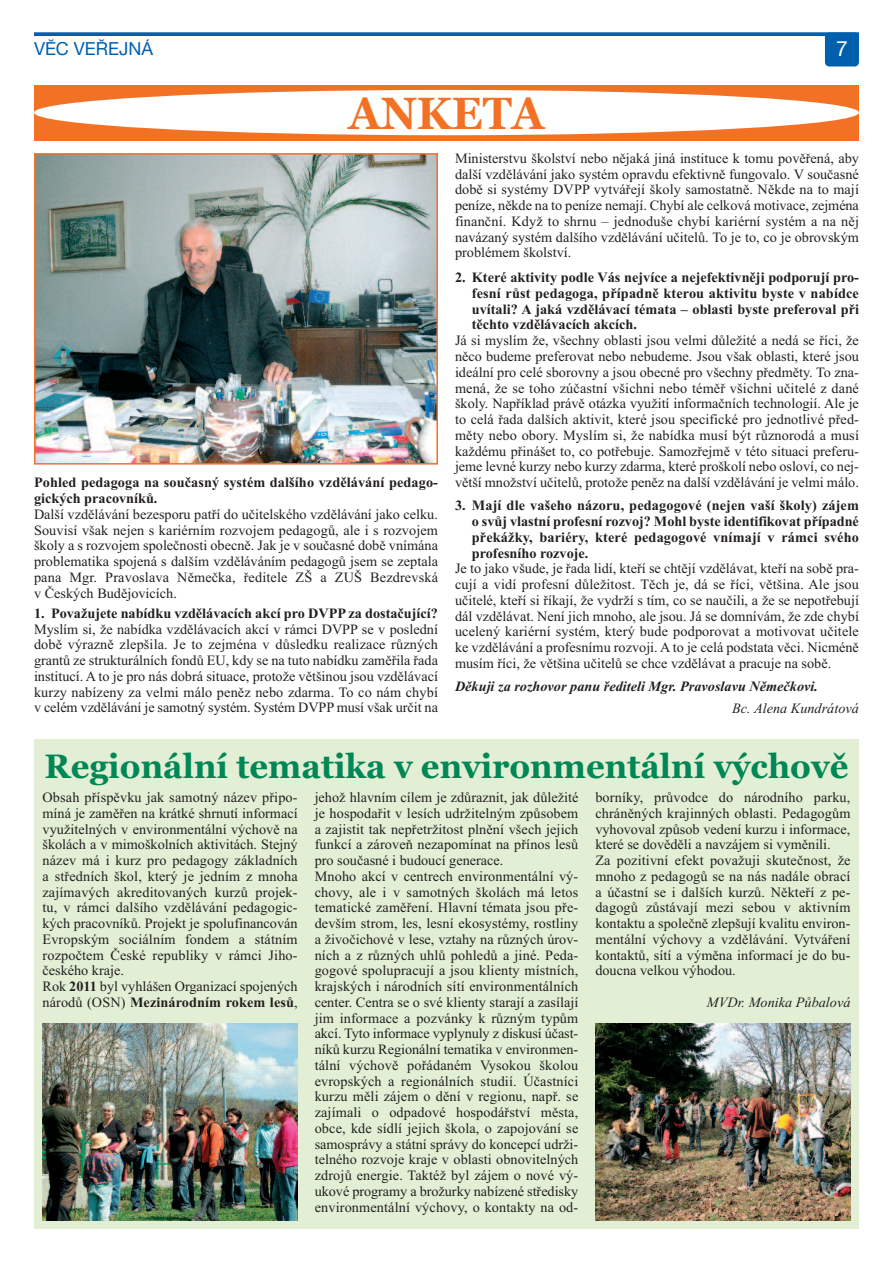
<style>
.page{position:relative;width:893px;height:1263px;background:#fff}
.page>*{position:absolute;margin:0;border:0;box-sizing:border-box;transform-origin:0 0}
.t1{font:700 45px "Georgia";color:#f37124;scale:.95 1}
.t2{font:700 33.75px "Georgia";color:#008756}
.t3{font:21px "Helvetica Neue CE";color:#fff}
.t4{font:18px "Helvetica Neue CE";color:#0160ae}
.t5{font:14.25px/15.8px "Times New Roman";letter-spacing:.01em;color:#231f20;text-align:justify}
.t6{font:700 14.25px/15.8px "Times New Roman";color:#231f20;text-align:justify}
.t7{font:italic 700 14.25px "Times New Roman";color:#231f20}
.t8{font:italic 14.25px "Times New Roman";color:#231f20}
.s1{font-weight:700}
</style>
<div class="page">
<div style="left:34px;top:740px;width:825px;height:489px;background:#e2efd4"></div>
<svg style="left:34px;top:32px;width:825px;height:4px;background:#136bb3"></svg>
<div style="left:825px;top:32px;width:34px;height:34px;background:#0160ae;border-radius:4px"></div>
<div style="left:34px;top:85px;width:825px;height:55px;background:#f37124"></div>
<div style="left:34px;top:90px;width:825px;height:45px;background:#fff;border-radius:50%"></div>
<img style="left:37px;top:156px;width:398px;height:306px">
<div style="left:34px;top:153px;width:404px;height:312px;border:2px solid #f37124"></div>
<img style="left:43px;top:1023px;width:255px;height:197px">
<img style="left:595px;top:1024px;width:255px;height:196px">
<p class="t4" style="left:34px;top:43px;width:121px">VĚC VEŘEJNÁ</p>
<h3 class="t3" style="left:836px;top:41px;width:13px">7</h3>
<h1 class="t1" style="left:349px;top:87px;width:207px">ANKETA</h1>
<p class="t6" style="left:34px;top:474px;width:405px">Pohled pedagoga na současný systém dalšího vzdělávání pedago&shy;gických pracovníků.</p>
<p class="t5" style="left:34px;top:506px;width:405px">Další vzdělávání bezesporu patří do učitelského vzdělávání jako celku.<br>Souvisí však nejen s kariérním rozvojem pedagogů, ale i s rozvojem školy a s rozvojem společnosti obecně. Jak je v současné době vnímána problematika spojená s dalším vzděláváním pedagogů jsem se zeptala pana Mgr. Pravoslava Němečka, ředitele ZŠ a ZUŠ Bezdrevská v Českých Budějovicích.</p>
<p class="t6" style="left:34px;top:605px;width:405px">1. Považujete nabídku vzdělávacích akcí pro DVPP za dostačující?</p>
<p class="t5" style="left:34px;top:621px;width:405px">Myslím si, že nabídka vzdělávacích akcí v rámci DVPP se v poslední době výrazně zlepšila. Je to zejména v důsledku realizace různých grantů ze strukturálních fondů EU, kdy se na tuto nabídku zaměřila řada institucí. A to je pro nás dobrá situace, protože většinou jsou vzdělávací kurzy nabízeny za velmi málo peněz nebo zdarma. To co nám chybí v celém vzdělávání je samotný systém. Systém DVPP musí však určit na</p>
<p class="t5" style="left:455px;top:150px;width:405px">Ministerstvu školství nebo nějaká jiná instituce k tomu pověřená, aby další vzdělávání jako systém opravdu efektivně fungovalo. V současné době si systémy DVPP vytvářejí školy samostatně. Někde na to mají peníze, někde na to peníze nemají. Chybí ale celková motivace, zejména finanční. Když to shrnu – jednoduše chybí kariérní systém a na něj navázaný systém dalšího vzdělávání učitelů. To je to, co je obrovským problémem školství.</p>
<p class="t6" style="left:472px;top:269px;width:389px;text-indent:-17px">2. Které aktivity podle Vás nejvíce a nejefektivněji podporují pro&shy;fesní růst pedagoga, případně kterou aktivitu byste v nabídce uvítali? A jaká vzdělávací témata – oblasti byste preferoval při těchto vzdělávacích akcích.</p>
<p class="t5" style="left:455px;top:332px;width:405px">Já si myslím že, všechny oblasti jsou velmi důležité a nedá se říci, že něco budeme preferovat nebo nebudeme. Jsou však oblasti, které jsou ideální pro celé sborovny a jsou obecné pro všechny předměty. To zna&shy;mená, že se toho zúčastní všichni nebo téměř všichni učitelé z dané školy. Například právě otázka využití informačních technologií. Ale je to celá řada dalších aktivit, které jsou specifické pro jednotlivé před&shy;měty nebo obory. Myslím si, že nabídka musí být různorodá a musí každému přinášet to, co potřebuje. Samozřejmě v této situaci preferu&shy;jeme levné kurzy nebo kurzy zdarma, které proškolí nebo osloví, co nej&shy;větší množství učitelů, protože peněz na další vzdělávání je velmi málo.</p>
<p class="t6" style="left:472px;top:497px;width:389px;text-indent:-17px">3. Mají dle vašeho názoru, pedagogové (nejen vaší školy) zájem o svůj vlastní profesní rozvoj? Mohl byste identifikovat případné překážky, bariéry, které pedagogové vnímají v rámci svého profesního rozvoje.</p>
<p class="t5" style="left:455px;top:560px;width:405px">Je to jako všude, je řada lidí, kteří se chtějí vzdělávat, kteří na sobě pra&shy;cují a vidí profesní důležitost. Těch je, dá se říci, většina. Ale jsou učitelé, kteří si říkají, že vydrží s tím, co se naučili, a že se nepotřebují dál vzdělávat. Není jich mnoho, ale jsou. Já se domnívám, že zde chybí ucelený kariérní systém, který bude podporovat a motivovat učitele ke vzdělávání a profesnímu rozvoji. A to je celá podstata věci. Nicméně musím říci, že většina učitelů se chce vzdělávat a pracuje na sobě.</p>
<p class="t7" style="left:455px;top:678px;width:364px">Děkuji za rozhovor panu řediteli Mgr. Pravoslavu Němečkovi.</p>
<p class="t8" style="left:732px;top:699px;width:128px">Bc. Alena Kundrátová</p>
<h2 class="t2" style="left:45px;top:746px;width:805px">Regionální tematika v environmentální výchově</h2>
<p class="t5" style="left:43px;top:789px;width:257px;text-align:left">Obsah příspěvku jak samotný název připo&shy;míná je zaměřen na krátké shrnutí informací využitelných v environmentální výchově na školách a v mimoškolních aktivitách. Stejný název má i kurz pro pedagogy základních a středních škol, který je jedním z mnoha zajímavých akreditovaných kurzů projek&shy;tu, v rámci dalšího vzdělávání pedagogic&shy;kých pracovníků. Projekt je spolufinancován Evropským sociálním fondem a státním rozpočtem České republiky v rámci Jiho&shy;českého kraje.<br>Rok <span class="s1">2011</span> byl vyhlášen Organizací spojených národů (OSN) <span class="s1">Mezinárodním rokem lesů</span>,</p>
<p class="t5" style="left:315px;top:789px;width:265px;text-align:left">jehož hlavním cílem je zdůraznit, jak důležité je hospodařit v lesích udržitelným způsobem a zajistit tak nepřetržitost plnění všech jejich funkcí a zároveň nezapomínat na přínos lesů pro současné i budoucí generace.<br>Mnoho akcí v centrech environmentální vý&shy;chovy, ale i v samotných školách má letos tematické zaměření. Hlavní témata jsou pře&shy;devším strom, les, lesní ekosystémy, rostliny a živočichové v lese, vztahy na různých úrov&shy;ních a z různých uhlů pohledů a jiné. Peda&shy;gogové spolupracují a jsou klienty místních, krajských i národních sítí environmentálních center. Centra se o své klienty starají a zasílají jim informace a pozvánky k různým typům akcí. Tyto informace vyplynuly z diskusí účast&shy;níků kurzu Regionální tematika v environmen&shy;tální výchově pořádaném Vysokou školou evropských a regionálních studií. Účastníci kurzu měli zájem o dění v regionu, např. se zajímali o odpadové hospodářství města, obce, kde sídlí jejich škola, o zapojování se samosprávy a státní správy do koncepcí udrži&shy;telného rozvoje kraje v oblasti obnovitelných zdrojů energie. Taktéž byl zájem o nové vý&shy;ukové programy a brožurky nabízené středisky environmentální výchovy, o kontakty na od-</p>
<p class="t5" style="left:595px;top:789px;width:257px;text-align:left">borníky, průvodce do národního parku, chráněných krajinných oblasti. Pedagogům vyhovoval způsob vedení kurzu i informace, které se dověděli a navzájem si vyměnili.<br>Za pozitivní efekt považuji skutečnost, že mnoho z pedagogů se na nás nadále obrací a účastní se i dalších kurzů. Někteří z pe&shy;dagogů zůstávají mezi sebou v aktivním kontaktu a společně zlepšují kvalitu environ&shy;mentální výchovy a vzdělávání. Vytváření kontaktů, sítí a výměna informací je do bu&shy;doucna velkou výhodou.</p>
<p class="t8" style="left:707px;top:993px;width:145px">MVDr. Monika Půbalová</p>
</div>
